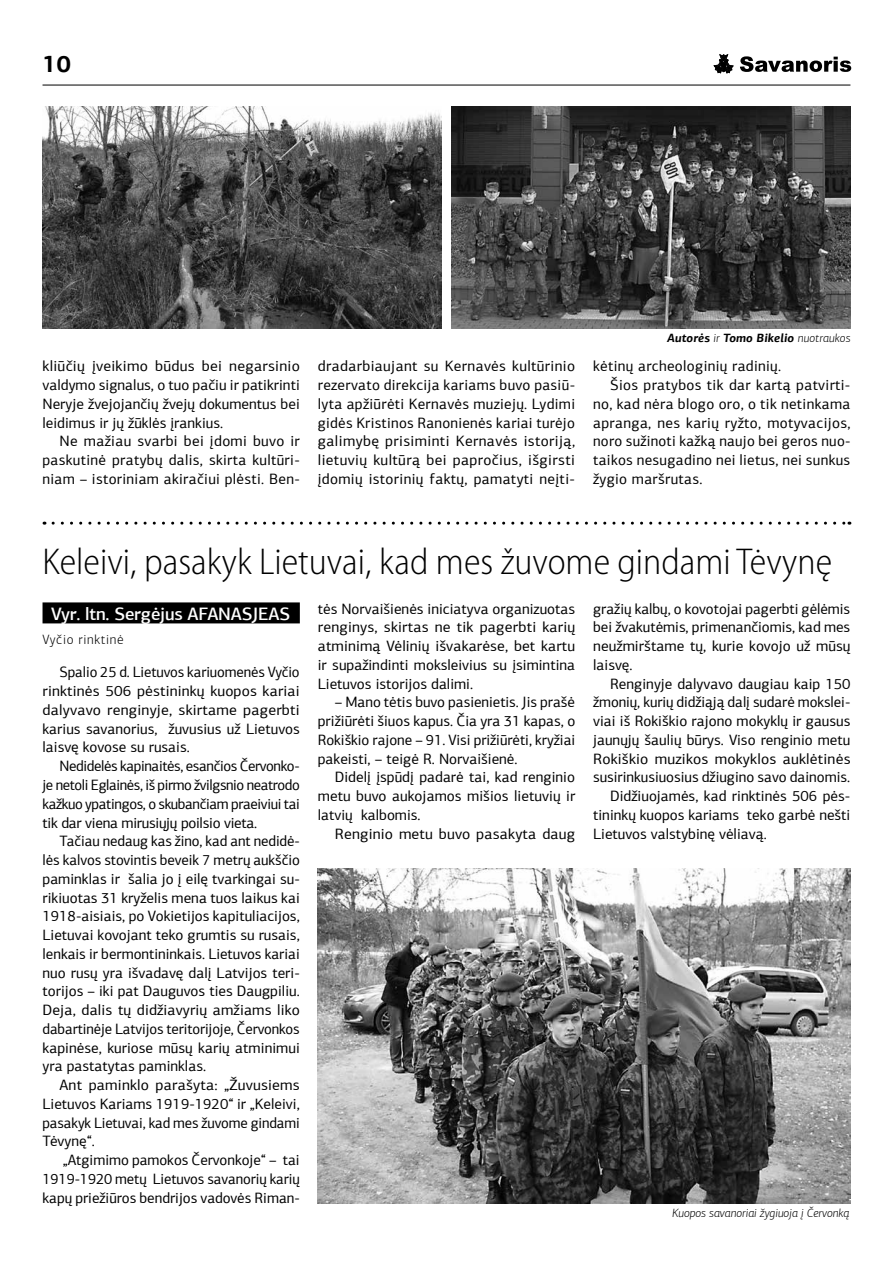
<style>
.page{position:relative;width:893px;height:1263px;background:#fff}
.page>*{position:absolute;margin:0;border:0;box-sizing:border-box;transform-origin:0 0}
.t1{font:300 semi-condensed 37.5px "Myriad Pro";color:#000}
.t2{font:700 24px "PF Agora Sans Pro";color:#000}
.t3{font:500 18px "PF Agora Sans Pro";letter-spacing:-.01em;color:#fff}
.t4{font:15px/18.8px "PF Agora Sans Pro";color:#000;text-align:justify}
.t5{font:15px "PF Agora Sans Pro";letter-spacing:.02em;color:#000}
.t6{font:300 13.5px "PF Agora Sans Pro";letter-spacing:.05em;color:#000}
.t7{font:italic 300 12px "PF Agora Sans Pro";color:#000}
.t8{font:italic 700 12px "PF Agora Sans Pro";letter-spacing:.01em;color:#000}
.s1{font-weight:300}
</style>
<div class="page">
<svg style="left:740px;top:56px;width:111px;height:16px"></svg>
<hr style="left:43px;top:85px;width:807px;height:1px;background:#000">
<svg style="left:714px;top:55px;width:19px;height:18px"></svg>
<svg style="left:53px;top:522px;width:797px;height:3px"></svg>
<img style="left:43px;top:106px;width:398px;height:222px">
<img style="left:452px;top:106px;width:398px;height:222px">
<img style="left:318px;top:869px;width:532px;height:334px">
<div style="left:43px;top:602px;width:257px;height:21px;background:#000"></div>
<h2 class="t2" style="left:43px;top:49px;width:30px">10</h2>
<p class="t4" style="left:43px;top:357px;width:259px">kliūčių įveikimo būdus bei negarsinio valdymo signalus, o tuo pačiu ir patikrinti Neryje žvejojančių žvejų dokumentus bei leidimus ir jų žūklės įrankius.</p>
<p class="t4" style="left:43px;top:432px;width:259px;text-indent:17px">Ne mažiau svarbi bei įdomi buvo ir paskutinė pratybų dalis, skirta kultūri&shy;niam – istoriniam akiračiui plėsti. Ben-</p>
<p class="t8" style="left:667px;top:330px;width:185px">Autorės <span class="s1">ir</span> Tomo Bikelio <span class="s1">nuotraukos</span></p>
<p class="t4" style="left:318px;top:357px;width:259px">dradarbiaujant su Kernavės kultūrinio rezervato direkcija kariams buvo pasiū&shy;lyta apžiūrėti Kernavės muziejų. Lydimi gidės Kristinos Ranonienės kariai turėjo galimybę prisiminti Kernavės istoriją, lietuvių kultūrą bei papročius, išgirsti įdomių istorinių faktų, pamatyti neįti-</p>
<p class="t5" style="left:593px;top:357px;width:190px">kėtinų archeologinių radinių.</p>
<p class="t5" style="left:610px;top:376px;width:242px">Šios pratybos tik dar kartą patvirti-</p>
<p class="t5" style="left:593px;top:395px;width:259px">no, kad nėra blogo oro, o tik netinkama</p>
<p class="t5" style="left:593px;top:413px;width:259px">apranga, nes karių ryžto, motyvacijos,</p>
<p class="t4" style="left:593px;top:432px;width:259px">noro sužinoti kažką naujo bei geros nuo-</p>
<p class="t5" style="left:593px;top:451px;width:259px">taikos nesugadino nei lietus, nei sunkus</p>
<p class="t5" style="left:593px;top:470px;width:111px">žygio maršrutas.</p>
<h1 class="t1" style="left:43px;top:541px;width:791px">Keleivi, pasakyk Lietuvai, kad mes žuvome gindami Tėvynę</h1>
<p class="t3" style="left:51px;top:602px;width:169px">Vyr. ltn. Sergėjus AFANAS</p>
<p class="t3" style="left:252px;top:602px;width:17px">JEAS</p>
<p class="t6" style="left:43px;top:632px;width:83px">Vyčio rinktinė</p>
<p class="t4" style="left:318px;top:599px;width:259px">tės Norvaišienės iniciatyva organizuotas renginys, skirtas ne tik pagerbti karių atminimą Vėlinių išvakarėse, bet kartu ir supažindinti moksleivius su įsimintina Lietuvos istorijos dalimi.</p>
<p class="t4" style="left:318px;top:693px;width:259px;text-indent:17px">– Mano tėtis buvo pasienietis. Jis prašė prižiūrėti šiuos kapus. Čia yra 31 kapas, o Rokiškio rajone – 91. Visi prižiūrėti, kryžiai pakeisti, – teigė R. Norvaišienė.</p>
<p class="t4" style="left:318px;top:768px;width:259px;text-indent:17px">Didelį įspūdį padarė tai, kad renginio metu buvo aukojamos mišios lietuvių ir latvių kalbomis.</p>
<p class="t4" style="left:335px;top:824px;width:242px">Renginio metu buvo pasakyta daug</p>
<p class="t4" style="left:593px;top:599px;width:259px">gražių kalbų, o kovotojai pagerbti gėlėmis bei žvakutėmis, primenančiomis, kad mes neužmirštame tų, kurie kovojo už mūsų laisvę.</p>
<p class="t4" style="left:610px;top:674px;width:242px">Renginyje dalyvavo daugiau kaip 150</p>
<p class="t4" style="left:593px;top:693px;width:259px">žmonių, kurių didžiąją dalį sudarė mokslei-</p>
<p class="t4" style="left:593px;top:712px;width:259px">viai iš Rokiškio rajono mokyklų ir gausus</p>
<p class="t4" style="left:593px;top:730px;width:259px">jaunųjų šaulių būrys. Viso renginio metu</p>
<p class="t4" style="left:593px;top:749px;width:259px">Rokiškio muzikos mokyklos auklėtinės</p>
<p class="t4" style="left:593px;top:768px;width:259px">susirinkusiuosius džiugino savo dainomis.</p>
<p class="t4" style="left:610px;top:787px;width:242px">Didžiuojamės, kad rinktinės 506 pės-</p>
<p class="t4" style="left:593px;top:805px;width:259px">tininkų kuopos kariams teko garbė nešti</p>
<p class="t4" style="left:593px;top:824px;width:175px">Lietuvos valstybinę vėliavą.</p>
<p class="t4" style="left:43px;top:663px;width:259px;text-indent:17px">Spalio 25 d. Lietuvos kariuomenės Vyčio rinktinės 506 pėstininkų kuopos kariai dalyvavo renginyje, skirtame pagerbti karius savanorius, žuvusius už Lietuvos laisvę kovose su rusais.</p>
<p class="t4" style="left:43px;top:757px;width:259px;text-indent:17px">Nedidelės kapinaitės, esančios Červonko&shy;je netoli Eglainės, iš pirmo žvilgsnio neatrodo kažkuo ypatingos, o skubančiam praeiviui tai tik dar viena mirusiųjų poilsio vieta.</p>
<p class="t4" style="left:43px;top:832px;width:259px;text-indent:17px">Tačiau nedaug kas žino, kad ant nedidė&shy;lės kalvos stovintis beveik 7 metrų aukščio paminklas ir šalia jo į eilę tvarkingai su&shy;rikiuotas 31 kryželis mena tuos laikus kai 1918-aisiais, po Vokietijos kapituliacijos, Lietuvai kovojant teko grumtis su rusais, lenkais ir bermontininkais. Lietuvos kariai nuo rusų yra išvadavę dalį Latvijos teri&shy;torijos – iki pat Dauguvos ties Daugpiliu.<br>Deja, dalis tų didžiavyrių amžiams liko dabartinėje Latvijos teritorijoje, Červonkos kapinėse, kuriose mūsų karių atminimui yra pastatytas paminklas.</p>
<p class="t4" style="left:43px;top:1075px;width:259px;text-indent:17px">Ant paminklo parašyta: „Žuvusiems Lietuvos Kariams 1919-1920“ ir „Keleivi, pasakyk Lietuvai, kad mes žuvome gindami Tėvynę“.</p>
<p class="t4" style="left:43px;top:1150px;width:259px;text-indent:20px">„Atgimimo pamokos Červonkoje“ – tai 1919-1920 metų Lietuvos savanorių karių kapų priežiūros bendrijos vadovės Riman-</p>
<p class="t7" style="left:672px;top:1206px;width:179px">Kuopos savanoriai žygiuoja į Červonką</p>
</div>
